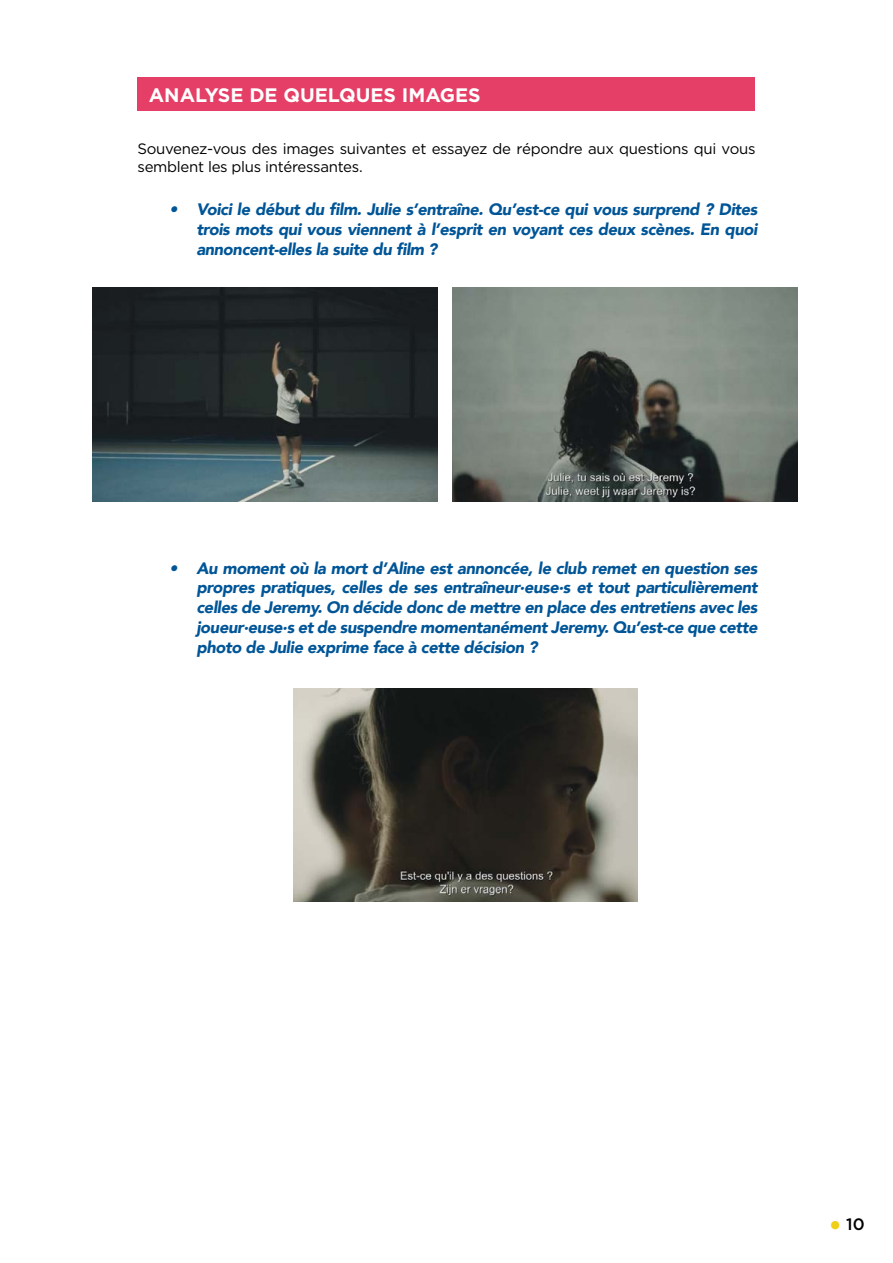
<style>
.page{position:relative;width:893px;height:1263px;background:#fff}
.page>*{position:absolute;margin:0;border:0;box-sizing:border-box;transform-origin:0 0}
.t1{font:700 19.5px "Gotham";color:#fff}
.t2{font:italic 900 16.5px/19.8px "Avenir";letter-spacing:-.025em;color:#005597;text-align:justify}
.t3{font:500 16.5px "Gotham";color:#000}
.t4{font:15px/18px "Gotham";letter-spacing:-.02em;color:#000}
.s1{font-family:"Minion Pro";font-weight:400;font-size:31.5px;color:#f0cf17}
</style>
<div class="page">
<div style="left:138px;top:78px;width:617px;height:33px;background:#e63f67"></div>
<img style="left:93px;top:288px;width:344px;height:213px">
<img style="left:453px;top:288px;width:344px;height:213px">
<img style="left:293px;top:688px;width:345px;height:213px">
<p class="t1" style="left:149px;top:84px;width:333px">ANALYSE DE QUELQUES IMAGES</p>
<p class="t4" style="left:138px;top:139px;width:619px">Souvenez-vous des images suivantes et essayez de répondre aux questions qui vous semblent les plus intéressantes.</p>
<p class="t2" style="left:196px;top:199px;width:563px;text-indent:-27px">• Voici le début du film. Julie s’entraîne. Qu’est-ce qui vous surprend ? Dites trois mots qui vous viennent à l’esprit en voyant ces deux scènes. En quoi annoncent-elles la suite du film ?</p>
<p class="t2" style="left:196px;top:558px;width:563px;text-indent:-27px">• Au moment où la mort d’Aline est annoncée, le club remet en question ses propres pratiques, celles de ses entraîneur·euse·s et tout particulièrement celles de Jeremy. On décide donc de mettre en place des entretiens avec les joueur·euse·s et de suspendre momentanément Jeremy. Qu’est-ce que cette photo de Julie exprime face à cette décision ?</p>
<p class="t3" style="left:829px;top:1215px;width:37px"><span class="s1">•</span> 10</p>
</div>
